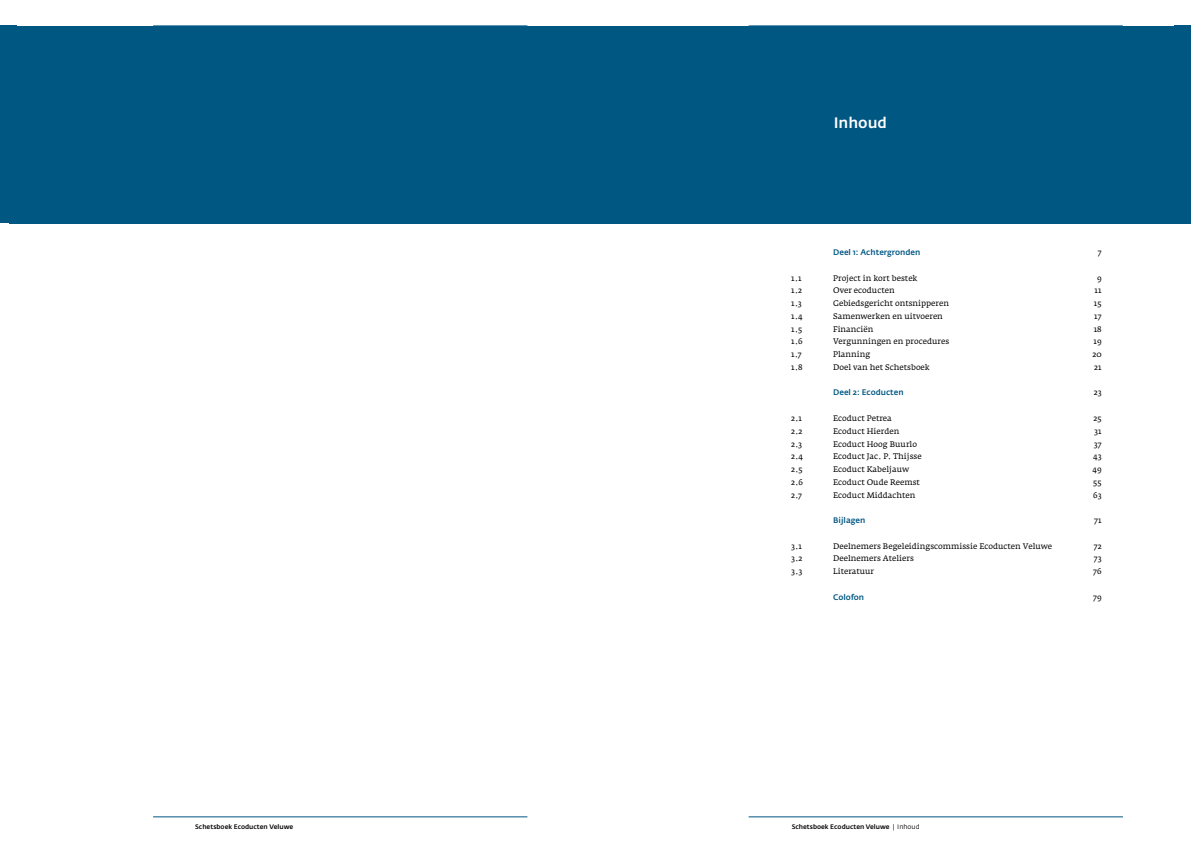
<style>
.page{position:relative;width:1191px;height:842px;background:#fff}
.page>*{position:absolute;margin:0;border:0;box-sizing:border-box;transform-origin:0 0}
.t1{font:500 15px "Fedra Sans Alt";color:#fff}
.t2{font:8px/12.8px "Fedra Serif A";color:#000;text-align:justify}
.t3{font:500 8px "Fedra Sans Alt";color:#005782}
.t4{font:500 6.5px "Fedra Sans Alt";color:#000}
.s1{font-weight:400}
</style>
<div class="page">
<div style="left:9px;top:26px;width:1182px;height:197px;background:#005782"></div>
<div style="left:0;top:26px;width:17px;height:197px;background:#005782"></div>
<hr style="left:748px;top:816px;width:375px;height:1px;background:#005782">
<hr style="left:153px;top:816px;width:374px;height:1px;background:#005782">
<p class="t4" style="left:195px;top:823px;width:99px">Schetsboek Ecoducten Veluwe</p>
<h1 class="t1" style="left:833px;top:114px;width:55px">Inhoud</h1>
<p class="t3" style="left:833px;top:248px;width:89px">Deel 1: Achtergronden</p>
<p class="t2" style="left:791px;top:271px;width:12px">1.1</p>
<p class="t2" style="left:833px;top:271px;width:86px">Project in kort bestek</p>
<p class="t2" style="left:791px;top:284px;width:12px">1.2</p>
<p class="t2" style="left:833px;top:284px;width:63px">Over ecoducten</p>
<p class="t2" style="left:791px;top:297px;width:12px">1.3</p>
<p class="t2" style="left:833px;top:297px;width:117px">Gebiedsgericht ontsnipperen</p>
<p class="t2" style="left:791px;top:310px;width:13px">1.4</p>
<p class="t2" style="left:833px;top:310px;width:111px">Samenwerken en uitvoeren</p>
<p class="t2" style="left:791px;top:322px;width:13px">1.5</p>
<p class="t2" style="left:833px;top:322px;width:42px">Financiën</p>
<p class="t2" style="left:791px;top:335px;width:13px">1.6</p>
<p class="t2" style="left:833px;top:335px;width:117px">Vergunningen en procedures</p>
<p class="t2" style="left:791px;top:348px;width:12px">1.7</p>
<p class="t2" style="left:833px;top:348px;width:39px">Planning</p>
<p class="t2" style="left:791px;top:361px;width:13px">1.8</p>
<p class="t2" style="left:833px;top:361px;width:98px">Doel van het Schetsboek</p>
<p class="t3" style="left:833px;top:388px;width:72px">Deel 2: Ecoducten</p>
<p class="t2" style="left:791px;top:412px;width:12px">2.1</p>
<p class="t2" style="left:833px;top:412px;width:60px">Ecoduct Petrea</p>
<p class="t2" style="left:791px;top:425px;width:13px">2.2</p>
<p class="t2" style="left:833px;top:425px;width:68px">Ecoduct Hierden</p>
<p class="t2" style="left:791px;top:437px;width:13px">2.3</p>
<p class="t2" style="left:833px;top:437px;width:85px">Ecoduct Hoog Buurlo</p>
<p class="t2" style="left:791px;top:450px;width:13px">2.4</p>
<p class="t2" style="left:833px;top:450px;width:90px">Ecoduct Jac. P. Thijsse</p>
<p class="t2" style="left:791px;top:463px;width:13px">2.5</p>
<p class="t2" style="left:833px;top:463px;width:78px">Ecoduct Kabeljauw</p>
<p class="t2" style="left:791px;top:476px;width:14px">2.6</p>
<p class="t2" style="left:833px;top:476px;width:88px">Ecoduct Oude Reemst</p>
<p class="t2" style="left:791px;top:488px;width:12px">2.7</p>
<p class="t2" style="left:833px;top:488px;width:84px">Ecoduct Middachten</p>
<p class="t3" style="left:833px;top:516px;width:34px">Bijlagen</p>
<p class="t2" style="left:791px;top:539px;width:12px">3.1</p>
<p class="t2" style="left:833px;top:539px;width:220px">Deelnemers Begeleidingscommissie Ecoducten Veluwe</p>
<p class="t2" style="left:791px;top:552px;width:13px">3.2</p>
<p class="t2" style="left:833px;top:552px;width:82px">Deelnemers Ateliers</p>
<p class="t2" style="left:791px;top:565px;width:13px">3.3</p>
<p class="t2" style="left:833px;top:565px;width:43px">Literatuur</p>
<p class="t3" style="left:833px;top:592px;width:33px">Colofon</p>
<p class="t2" style="left:1097px;top:246px;width:5px">7</p>
<p class="t2" style="left:1092px;top:271px;width:11px;text-align:center">9<br>11<br>15<br>17<br>18<br>19<br>20<br>21</p>
<p class="t2" style="left:1093px;top:386px;width:9px">23</p>
<p class="t2" style="left:1092px;top:412px;width:11px">25<br>31<br>37<br>43<br>49<br>55<br>63</p>
<p class="t2" style="left:1094px;top:514px;width:9px">71</p>
<p class="t2" style="left:1093px;top:539px;width:10px">72<br>73<br>76</p>
<p class="t2" style="left:1093px;top:590px;width:10px">79</p>
<p class="t4" style="left:791px;top:823px;width:129px">Schetsboek Ecoducten Veluwe <span class="s1">| Inhoud</span></p>
</div>
